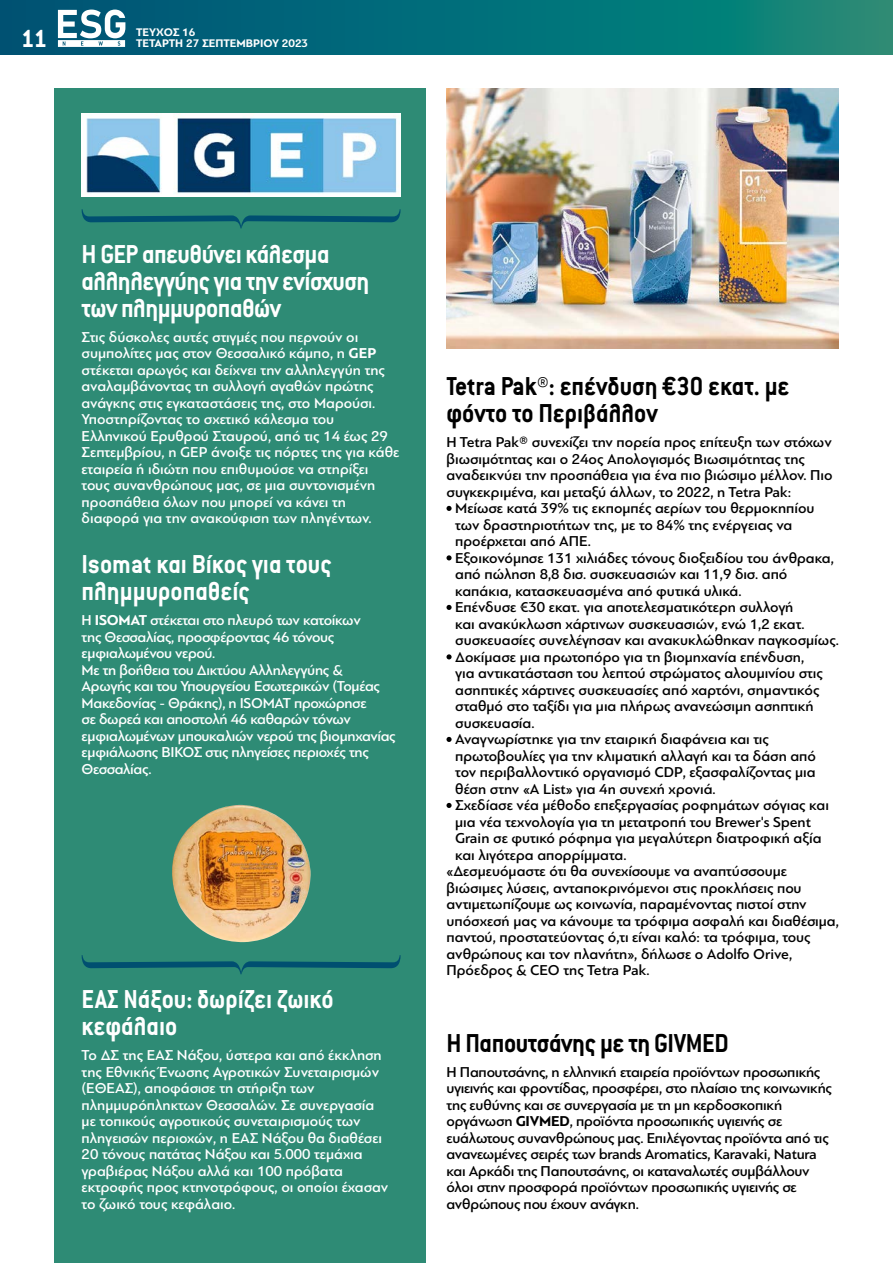
<style>
.page{position:relative;width:893px;height:1263px;background:#fff}
.page>*{position:absolute;margin:0;border:0;box-sizing:border-box;transform-origin:0 0}
.t1{font:700 28.5px/27px "Conduit ITC Hel";letter-spacing:-.015em;color:#fff;scale:.93 1}
.t2{font:700 28.5px/27px "Conduit ITC Hel";color:#000;scale:.93 1}
.t3{font:700 27.3px "Conduit ITC Hel";color:#fff}
.t4{font:500 15px/16.5px "PF Bague Sans Pro";color:#000}
.t5{font:500 15px/16.5px "PF Bague Sans Pro";color:#fff}
.t6{font:500 15px/16.5px "PF Bague Sans Pro";letter-spacing:-.02em;color:#fff}
.t7{font:700 11.55px/10.5px "PF Bague Sans Pro";color:#fff}
.s1{font-weight:700}
</style>
<div class="page">
<svg style="left:0;top:0;width:893px;height:54px;background:#056f78"></svg>
<svg style="left:58px;top:10px;width:67px;height:37px"></svg>
<img style="left:446px;top:88px;width:393px;height:260px">
<svg style="left:446px;top:506px;width:6px;height:5px"></svg>
<svg style="left:446px;top:555px;width:6px;height:5px"></svg>
<svg style="left:446px;top:605px;width:6px;height:5px"></svg>
<svg style="left:446px;top:654px;width:6px;height:5px"></svg>
<svg style="left:446px;top:737px;width:6px;height:5px"></svg>
<svg style="left:446px;top:803px;width:6px;height:5px"></svg>
<div style="left:54px;top:88px;width:371px;height:1175px;background:#2e8b75"></div>
<img style="left:82px;top:114px;width:319px;height:82px">
<svg style="left:82px;top:209px;width:319px;height:19px"></svg>
<svg style="left:82px;top:955px;width:319px;height:19px"></svg>
<img style="left:172px;top:805px;width:139px;height:137px">
<h2 class="t3" style="left:21px;top:25px;width:28px">11</h2>
<p class="t7" style="left:136px;top:27px;width:174px">ΤΕΥΧΟΣ 16<br>TΕΤΑΡΤΗ 27 ΣΕΠΤΕΜΒΡΙΟΥ 2023</p>
<h1 class="t1" style="left:82px;top:241px;width:311px">Η GEP απευθύνει κάλεσμα αλληλεγγύης για την ενίσχυση των πλημμυροπαθών</h1>
<p class="t5" style="left:82px;top:328px;width:319px">Στις δύσκολες αυτές στιγμές που περνούν οι συμπολίτες μας στον Θεσσαλικό κάμπο, η <span class="s1">GEP </span>στέκεται αρωγός και δείχνει την αλληλεγγύη της αναλαμβάνοντας τη συλλογή αγαθών πρώτης ανάγκης στις εγκαταστάσεις της, στο Μαρούσι.<br>Υποστηρίζοντας το σχετικό κάλεσμα του Ελληνικού Ερυθρού Σταυρού, από τις 14 έως 29<br>Σεπτεμβρίου, η GEP άνοιξε τις πόρτες της για κάθε εταιρεία ή ιδιώτη που επιθυμούσε να στηρίξει τους συνανθρώπους μας, σε μια συντονισμένη προσπάθεια όλων που μπορεί να κάνει τη διαφορά για την ανακούφιση των πληγέντων.</p>
<h1 class="t1" style="left:82px;top:552px;width:270px">Isomat και Βίκος για τους πλημμυροπαθείς</h1>
<p class="t6" style="left:82px;top:612px;width:316px">Η <span class="s1">ISOMAT</span> στέκεται στο πλευρό των κατοίκων<br>της Θεσσαλίας, προσφέροντας 46 τόνους εμφιαλωμένου νερού.<br>Με τη βοήθεια του Δικτύου Αλληλεγγύης &amp; Αρωγής και του Υπουργείου Εσωτερικών (Τομέας Μακεδονίας - Θράκης), η ISOMAT προχώρησε<br>σε δωρεά και αποστολή 46 καθαρών τόνων εμφιαλωμένων μπουκαλιών νερού της βιομηχανίας εμφιάλωσης ΒΙΚΟΣ στις πληγείσες περιοχές της Θεσσαλίας.</p>
<h1 class="t1" style="left:82px;top:987px;width:272px">ΕΑΣ Νάξου: δωρίζει ζωικό κεφάλαιο</h1>
<p class="t5" style="left:82px;top:1047px;width:308px">Το ΔΣ της ΕΑΣ Νάξου, ύστερα και από έκκληση της Εθνικής Ένωσης Αγροτικών Συνεταιρισμών (ΕΘΕΑΣ), αποφάσισε τη στήριξη των πλημμυρόπληκτων Θεσσαλών. Σε συνεργασία με τοπικούς αγροτικούς συνεταιρισμούς των πληγεισών περιοχών, η ΕΑΣ Νάξου θα διαθέσει 20 τόνους πατάτας Νάξου και 5.000 τεμάχια γραβιέρας Νάξου αλλά και 100 πρόβατα εκτροφής προς κτηνοτρόφους, οι οποίοι έχασαν το ζωικό τους κεφάλαιο.</p>
<h1 class="t2" style="left:446px;top:374px;width:370px">Tetra Pak®: επένδυση €30 εκατ. με φόντο το Περιβάλλον</h1>
<p class="t4" style="left:446px;top:434px;width:387px">H Tetra Pak® συνεχίζει την πορεία προς επίτευξη των στόχων</p>
<p class="t4" style="left:446px;top:451px;width:360px">βιωσιμότητας και ο 24ος Απολογισμός Βιωσιμότητας της</p>
<p class="t4" style="left:446px;top:467px;width:388px">αναδεικνύει την προσπάθεια για ένα πιο βιώσιμο μέλλον. Πιο</p>
<p class="t4" style="left:446px;top:484px;width:346px">συγκεκριμένα, και μεταξύ άλλων, το 2022, η Tetra Pak:</p>
<p class="t4" style="left:455px;top:500px;width:361px">Μείωσε κατά 39% τις εκπομπές αερίων του θερμοκηπίου</p>
<p class="t4" style="left:455px;top:517px;width:339px">των δραστηριοτήτων της, με το 84% της ενέργειας να</p>
<p class="t4" style="left:455px;top:533px;width:137px">προέρχεται από ΑΠΕ.</p>
<p class="t4" style="left:455px;top:550px;width:380px">Εξοικονόμησε 131 χιλιάδες τόνους διοξειδίου του άνθρακα,</p>
<p class="t4" style="left:455px;top:566px;width:334px">από πώληση 8,8 δισ. συσκευασιών και 11,9 δισ. από</p>
<p class="t4" style="left:455px;top:583px;width:288px">καπάκια, κατασκευασμένα από φυτικά υλικά.</p>
<p class="t4" style="left:455px;top:599px;width:340px">Επένδυσε €30 εκατ. για αποτελεσματικότερη συλλογή</p>
<p class="t4" style="left:455px;top:616px;width:351px">και ανακύκλωση χάρτινων συσκευασιών, ενώ 1,2 εκατ.</p>
<p class="t4" style="left:455px;top:632px;width:385px">συσκευασίες συνελέγησαν και ανακυκλώθηκαν παγκοσμίως.</p>
<p class="t4" style="left:455px;top:649px;width:351px">Δοκίμασε μια πρωτοπόρο για τη βιομηχανία επένδυση,</p>
<p class="t4" style="left:455px;top:665px;width:369px">για αντικατάσταση του λεπτού στρώματος αλουμινίου στις</p>
<p class="t4" style="left:455px;top:682px;width:366px">ασηπτικές χάρτινες συσκευασίες από χαρτόνι, σημαντικός</p>
<p class="t4" style="left:455px;top:698px;width:360px">σταθμό στο ταξίδι για μια πλήρως ανανεώσιμη ασηπτική</p>
<p class="t4" style="left:455px;top:715px;width:81px">συσκευασία.</p>
<p class="t4" style="left:455px;top:731px;width:315px">Αναγνωρίστηκε για την εταιρική διαφάνεια και τις</p>
<p class="t4" style="left:455px;top:748px;width:362px">πρωτοβουλίες για την κλιματική αλλαγή και τα δάση από</p>
<p class="t4" style="left:455px;top:764px;width:362px">τον περιβαλλοντικό οργανισμό CDP, εξασφαλίζοντας μια</p>
<p class="t4" style="left:455px;top:781px;width:262px">θέση στην «A List» για 4η συνεχή χρονιά.</p>
<p class="t4" style="left:455px;top:797px;width:375px">Σχεδίασε νέα μέθοδο επεξεργασίας ροφημάτων σόγιας και</p>
<p class="t4" style="left:455px;top:814px;width:357px">μια νέα τεχνολογία για τη μετατροπή του Brewer's Spent</p>
<p class="t4" style="left:455px;top:830px;width:368px">Grain σε φυτικό ρόφημα για μεγαλύτερη διατροφική αξία</p>
<p class="t4" style="left:455px;top:847px;width:173px">και λιγότερα απορρίμματα.</p>
<p class="t4" style="left:446px;top:863px;width:342px">«Δεσμευόμαστε ότι θα συνεχίσουμε να αναπτύσσουμε</p>
<p class="t4" style="left:446px;top:880px;width:357px">βιώσιμες λύσεις, ανταποκρινόμενοι στις προκλήσεις που</p>
<p class="t4" style="left:446px;top:896px;width:362px">αντιμετωπίζουμε ως κοινωνία, παραμένοντας πιστοί στην</p>
<p class="t4" style="left:446px;top:913px;width:394px">υπόσχεσή μας να κάνουμε τα τρόφιμα ασφαλή και διαθέσιμα,</p>
<p class="t4" style="left:446px;top:929px;width:366px">παντού, προστατεύοντας ό,τι είναι καλό: τα τρόφιμα, τους</p>
<p class="t4" style="left:446px;top:946px;width:347px">ανθρώπους και τον πλανήτη», δήλωσε ο Adolfo Orive,</p>
<p class="t4" style="left:446px;top:962px;width:205px">Πρόεδρος &amp; CEO της Tetra Pak.</p>
<h1 class="t2" style="left:446px;top:1030px;width:305px">Η Παπουτσάνης με τη GIVMED</h1>
<p class="t4" style="left:446px;top:1064px;width:387px">Η Παπουτσάνης, η ελληνική εταιρεία προϊόντων προσωπικής υγιεινής και φροντίδας, προσφέρει, στο πλαίσιο της κοινωνικής της ευθύνης και σε συνεργασία με τη μη κερδοσκοπική οργάνωση <span class="s1">GIVMED</span>, προϊόντα προσωπικής υγιεινής σε ευάλωτους συνανθρώπους μας. Επιλέγοντας προϊόντα από τις ανανεωμένες σειρές των brands Aromatics, Karavaki, Natura και Αρκάδι της Παπουτσάνης, οι καταναλωτές συμβάλλουν όλοι στην προσφορά προϊόντων προσωπικής υγιεινής σε ανθρώπους που έχουν ανάγκη.</p>
</div>
